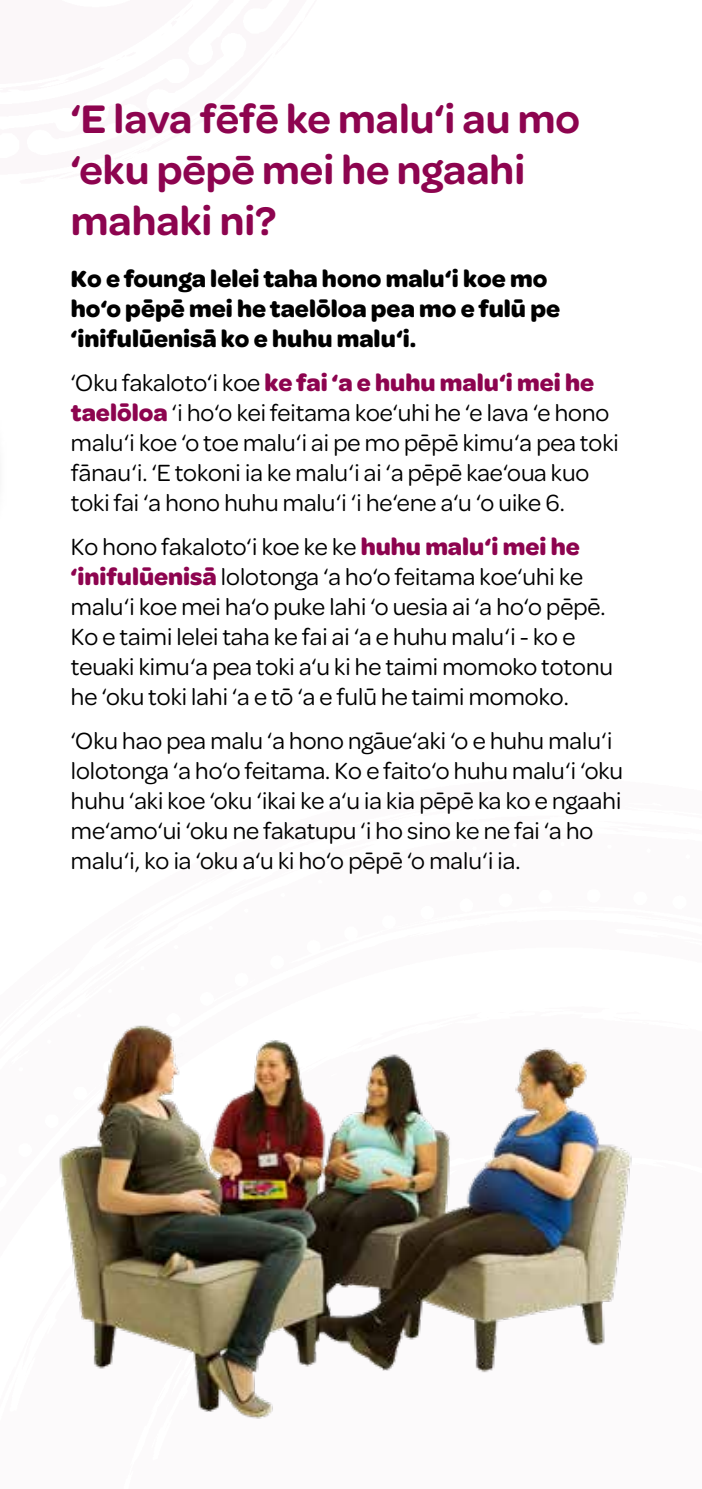
<style>
.page{position:relative;width:702px;height:1489px;background:#fff}
.page>*{position:absolute;margin:0;border:0;box-sizing:border-box;transform-origin:0 0}
.t1{font:600 42.5px/51px "Omnes";color:#8d044f}
.t2{font:25px/30px "Omnes";color:#000}
.t3{font:700 25px/30px "Omnes";color:#000}
.s1{font-weight:700;color:#8d044f}
</style>
<div class="page">
<img style="left:59px;top:1025px;width:573px;height:394px">
<h1 class="t1" style="left:71px;top:91px;width:510px">‘E lava fēfē ke malu‘i au mo ‘eku pēpē mei he ngaahi mahaki ni?</h1>
<p class="t3" style="left:71px;top:262px;width:490px">Ko e founga lelei taha hono malu‘i koe mo ho‘o pēpē mei he taelōloa pea mo e fulū pe ‘inifulūenisā ko e huhu malu‘i.</p>
<p class="t2" style="left:71px;top:366px;width:549px">‘Oku fakaloto‘i koe <span class="s1">ke fai ‘a e huhu malu‘i mei he taelōloa</span> ‘i ho‘o kei feitama koe‘uhi he ‘e lava ‘e hono malu‘i koe ‘o toe malu‘i ai pe mo pēpē kimu‘a pea toki fānau‘i. ‘E tokoni ia ke malu‘i ai ‘a pēpē kae‘oua kuo toki fai ‘a hono huhu malu‘i ‘i he‘ene a‘u ‘o uike 6.</p>
<p class="t2" style="left:71px;top:530px;width:543px">Ko hono fakaloto‘i koe ke ke <span class="s1">huhu malu‘i mei he ‘inifulūenisā</span> lolotonga ‘a ho‘o feitama koe‘uhi ke malu‘i koe mei ha‘o puke lahi ‘o uesia ai ‘a ho‘o pēpē.<br>Ko e taimi lelei taha ke fai ai ‘a e huhu malu‘i - ko e teuaki kimu‘a pea toki a‘u ki he taimi momoko totonu he ‘oku toki lahi ‘a e tō ‘a e fulū he taimi momoko.</p>
<p class="t2" style="left:71px;top:724px;width:553px">‘Oku hao pea malu ‘a hono ngāue‘aki ‘o e huhu malu‘i lolotonga ‘a ho‘o feitama. Ko e faito‘o huhu malu‘i ‘oku huhu ‘aki koe ‘oku ‘ikai ke a‘u ia kia pēpē ka ko e ngaahi me‘amo‘ui ‘oku ne fakatupu ‘i ho sino ke ne fai ‘a ho malu‘i, ko ia ‘oku a‘u ki ho‘o pēpē ‘o malu‘i ia.</p>
</div>
